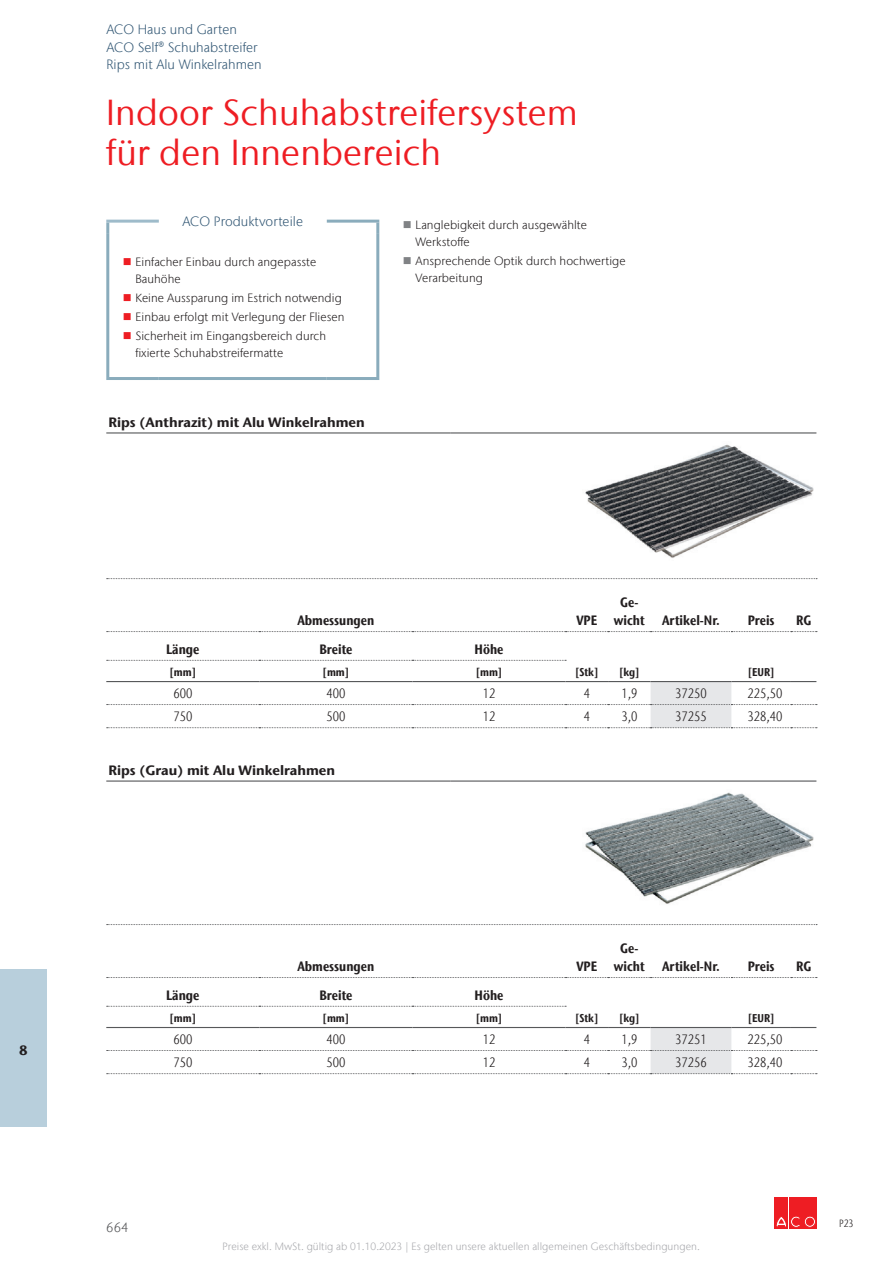
<style>
.page{position:relative;width:893px;height:1263px;background:#fff}
.page>*{position:absolute;margin:0;border:0;box-sizing:border-box;transform-origin:0 0}
.t1{font:36px/39.6px "Stone Sans IIITC Com";letter-spacing:.005em;color:#ee1d23}
.t2{font:700 condensed 13.5px/17.9px "Stone Sans IIITC Com";color:#231f20;text-align:center}
.t3{font:300 condensed 13.5px "Stone Sans IIITC Com";color:#231f20}
.t4{font:300 13.5px/17.9px "Stone Sans IIITC Com";letter-spacing:.005em;color:#335875}
.t5{font:700 13.5px "Stone Sans IIITC Com";color:#231f20}
.t6{font:300 13.5px "Stone Sans IIITC Com";color:#57585a}
.t7{font:300 12px/17px "Stone Sans IIITC Com";letter-spacing:.005em;color:#231f20}
.t8{font:700 condensed 11.25px "Stone Sans IIITC Com";color:#231f20}
.t9{font:300 10.5px "Stone Sans IIITC Com";letter-spacing:.005em;color:#a8a9ad}
.t10{font:300 condensed 10.5px "Stone Sans IIITC Com";color:#231f20}
.s1{color:#ee1d23}
.s2{color:#808285}
</style>
<div class="page">
<div style="left:775px;top:1197px;width:13px;height:31px;background:#ee1d23"></div>
<div style="left:789px;top:1197px;width:13px;height:31px;background:#ee1d23"></div>
<svg style="left:776px;top:1216px;width:24px;height:11px"></svg>
<div style="left:803px;top:1197px;width:13px;height:31px;background:#ee1d23"></div>
<svg style="left:804px;top:1216px;width:11px;height:11px"></svg>
<div style="left:804px;top:1216px;width:12px;height:11px;border:1px solid #ee1d23;border-radius:50%"></div>
<div style="left:806px;top:1218px;width:7px;height:7px;background:#ee1d23;border-radius:50%"></div>
<div style="left:806px;top:1218px;width:7px;height:7px;border:1px solid #ee1d23;border-radius:50%"></div>
<div style="left:0;top:969px;width:47px;height:158px;background:#b8cfdc"></div>
<svg style="left:107px;top:578px;width:710px;height:1px"></svg>
<svg style="left:107px;top:924px;width:710px;height:1px"></svg>
<hr style="left:106px;top:220px;width:53px;height:3px;background:#9ebbca">
<svg style="left:106px;top:223px;width:3px;height:11px"></svg>
<hr style="left:327px;top:220px;width:52px;height:3px;background:#8aacbc">
<svg style="left:376px;top:223px;width:3px;height:11px"></svg>
<hr style="left:106px;top:234px;width:3px;height:143px;background:#8aacbc">
<hr style="left:376px;top:234px;width:3px;height:143px;background:#8aacbc">
<hr style="left:106px;top:377px;width:53px;height:3px;background:#8aacbc">
<hr style="left:159px;top:377px;width:168px;height:3px;background:#8aacbc">
<hr style="left:327px;top:377px;width:52px;height:3px;background:#8aacbc">
<hr style="left:106px;top:432px;width:345px;height:1px;background:#57585a">
<hr style="left:451px;top:432px;width:365px;height:1px;background:#57585a">
<img style="left:585px;top:444px;width:229px;height:114px">
<svg style="left:107px;top:631px;width:710px;height:1px"></svg>
<svg style="left:107px;top:660px;width:459px;height:1px"></svg>
<hr style="left:106px;top:681px;width:153px;height:1px;background:#57585a">
<svg style="left:107px;top:681px;width:710px;height:47px"></svg>
<hr style="left:106px;top:780px;width:345px;height:2px;background:#57585a">
<hr style="left:451px;top:780px;width:365px;height:2px;background:#57585a">
<img style="left:585px;top:792px;width:229px;height:112px">
<svg style="left:107px;top:977px;width:710px;height:1px"></svg>
<svg style="left:107px;top:1006px;width:459px;height:1px"></svg>
<hr style="left:106px;top:1027px;width:153px;height:1px;background:#57585a">
<svg style="left:107px;top:1027px;width:710px;height:47px"></svg>
<p class="t5" style="left:19px;top:1042px;width:10px">8</p>
<p class="t4" style="left:106px;top:20px;width:157px">ACO Haus und Garten<br>ACO Self® Schuhabstreifer<br>Rips mit Alu Winkelrahmen</p>
<h1 class="t1" style="left:106px;top:92px;width:473px">Indoor Schuhabstreifersystem für den Innenbereich</h1>
<p class="t4" style="left:183px;top:213px;width:122px">ACO Produktvorteile</p>
<p class="t7" style="left:135px;top:253px;width:182px;text-indent:-13px"><span class="s1">■</span> Einfacher Einbau durch angepasste<br>Bauhöhe</p>
<p class="t7" style="left:123px;top:289px;width:221px"><span class="s1">■</span> Keine Aussparung im Estrich notwendig</p>
<p class="t7" style="left:123px;top:308px;width:223px"><span class="s1">■</span> Einbau erfolgt mit Verlegung der Fliesen</p>
<p class="t7" style="left:135px;top:327px;width:192px;text-indent:-13px"><span class="s1">■</span> Sicherheit im Eingangsbereich durch fixierte Schuhabstreifermatte</p>
<p class="t5" style="left:108px;top:413px;width:258px">Rips (Anthrazit) mit Alu Winkelrahmen</p>
<p class="t7" style="left:416px;top:216px;width:173px;text-indent:-13px"><span class="s2">■</span> Langlebigkeit durch ausgewählte<br>Werkstoffe</p>
<p class="t7" style="left:416px;top:252px;width:212px;text-indent:-13px"><span class="s2">■</span> Ansprechende Optik durch hochwertige<br>Verarbeitung</p>
<p class="t2" style="left:297px;top:611px;width:78px">Abmessungen</p>
<p class="t2" style="left:576px;top:611px;width:22px">VPE</p>
<p class="t2" style="left:614px;top:593px;width:32px">Ge&shy;wicht</p>
<p class="t2" style="left:662px;top:611px;width:59px">Artikel-Nr.</p>
<p class="t2" style="left:748px;top:611px;width:28px">Preis</p>
<p class="t2" style="left:796px;top:611px;width:17px">RG</p>
<p class="t2" style="left:166px;top:640px;width:35px">Länge</p>
<p class="t2" style="left:319px;top:640px;width:35px">Breite</p>
<p class="t2" style="left:475px;top:640px;width:30px">Höhe</p>
<p class="t8" style="left:170px;top:665px;width:28px">[mm]</p>
<p class="t8" style="left:323px;top:665px;width:28px">[mm]</p>
<p class="t8" style="left:476px;top:665px;width:28px">[mm]</p>
<p class="t8" style="left:575px;top:665px;width:25px">[Stk]</p>
<p class="t8" style="left:619px;top:665px;width:22px">[kg]</p>
<p class="t8" style="left:748px;top:665px;width:28px">[EUR]</p>
<p class="t3" style="left:173px;top:685px;width:20px">600</p>
<p class="t3" style="left:326px;top:685px;width:20px">400</p>
<p class="t3" style="left:483px;top:685px;width:14px">12</p>
<p class="t3" style="left:584px;top:685px;width:8px">4</p>
<p class="t3" style="left:621px;top:685px;width:18px">1,9</p>
<p class="t3" style="left:675px;top:685px;width:33px">37250</p>
<p class="t3" style="left:747px;top:685px;width:36px">225,50</p>
<p class="t3" style="left:173px;top:708px;width:20px">750</p>
<p class="t3" style="left:326px;top:708px;width:20px">500</p>
<p class="t3" style="left:483px;top:708px;width:14px">12</p>
<p class="t3" style="left:584px;top:708px;width:8px">4</p>
<p class="t3" style="left:621px;top:708px;width:18px">3,0</p>
<p class="t3" style="left:675px;top:708px;width:33px">37255</p>
<p class="t3" style="left:747px;top:708px;width:36px">328,40</p>
<p class="t5" style="left:108px;top:761px;width:228px">Rips (Grau) mit Alu Winkelrahmen</p>
<p class="t2" style="left:297px;top:957px;width:78px">Abmessungen</p>
<p class="t2" style="left:576px;top:957px;width:22px">VPE</p>
<p class="t2" style="left:614px;top:939px;width:32px">Ge&shy;wicht</p>
<p class="t2" style="left:662px;top:957px;width:59px">Artikel-Nr.</p>
<p class="t2" style="left:748px;top:957px;width:28px">Preis</p>
<p class="t2" style="left:796px;top:957px;width:17px">RG</p>
<p class="t2" style="left:166px;top:986px;width:35px">Länge</p>
<p class="t2" style="left:319px;top:986px;width:35px">Breite</p>
<p class="t2" style="left:475px;top:986px;width:30px">Höhe</p>
<p class="t8" style="left:170px;top:1011px;width:28px">[mm]</p>
<p class="t8" style="left:323px;top:1011px;width:28px">[mm]</p>
<p class="t8" style="left:476px;top:1011px;width:28px">[mm]</p>
<p class="t8" style="left:575px;top:1011px;width:25px">[Stk]</p>
<p class="t8" style="left:619px;top:1011px;width:22px">[kg]</p>
<p class="t8" style="left:748px;top:1011px;width:28px">[EUR]</p>
<p class="t3" style="left:173px;top:1031px;width:20px">600</p>
<p class="t3" style="left:326px;top:1031px;width:20px">400</p>
<p class="t3" style="left:483px;top:1031px;width:14px">12</p>
<p class="t3" style="left:584px;top:1031px;width:8px">4</p>
<p class="t3" style="left:621px;top:1031px;width:18px">1,9</p>
<p class="t3" style="left:675px;top:1031px;width:33px">37251</p>
<p class="t3" style="left:747px;top:1031px;width:36px">225,50</p>
<p class="t3" style="left:173px;top:1054px;width:20px">750</p>
<p class="t3" style="left:326px;top:1054px;width:20px">500</p>
<p class="t3" style="left:483px;top:1054px;width:14px">12</p>
<p class="t3" style="left:584px;top:1054px;width:8px">4</p>
<p class="t3" style="left:621px;top:1054px;width:18px">3,0</p>
<p class="t3" style="left:675px;top:1054px;width:33px">37256</p>
<p class="t3" style="left:747px;top:1054px;width:36px">328,40</p>
<p class="t6" style="left:106px;top:1219px;width:24px">664</p>
<p class="t9" style="left:223px;top:1240px;width:479px">Preise exkl. MwSt. gültig ab 01.10.2023 | Es gelten unsere aktuellen allgemeinen Geschäftsbedingungen.</p>
<p class="t10" style="left:839px;top:1217px;width:16px">P23</p>
</div>
